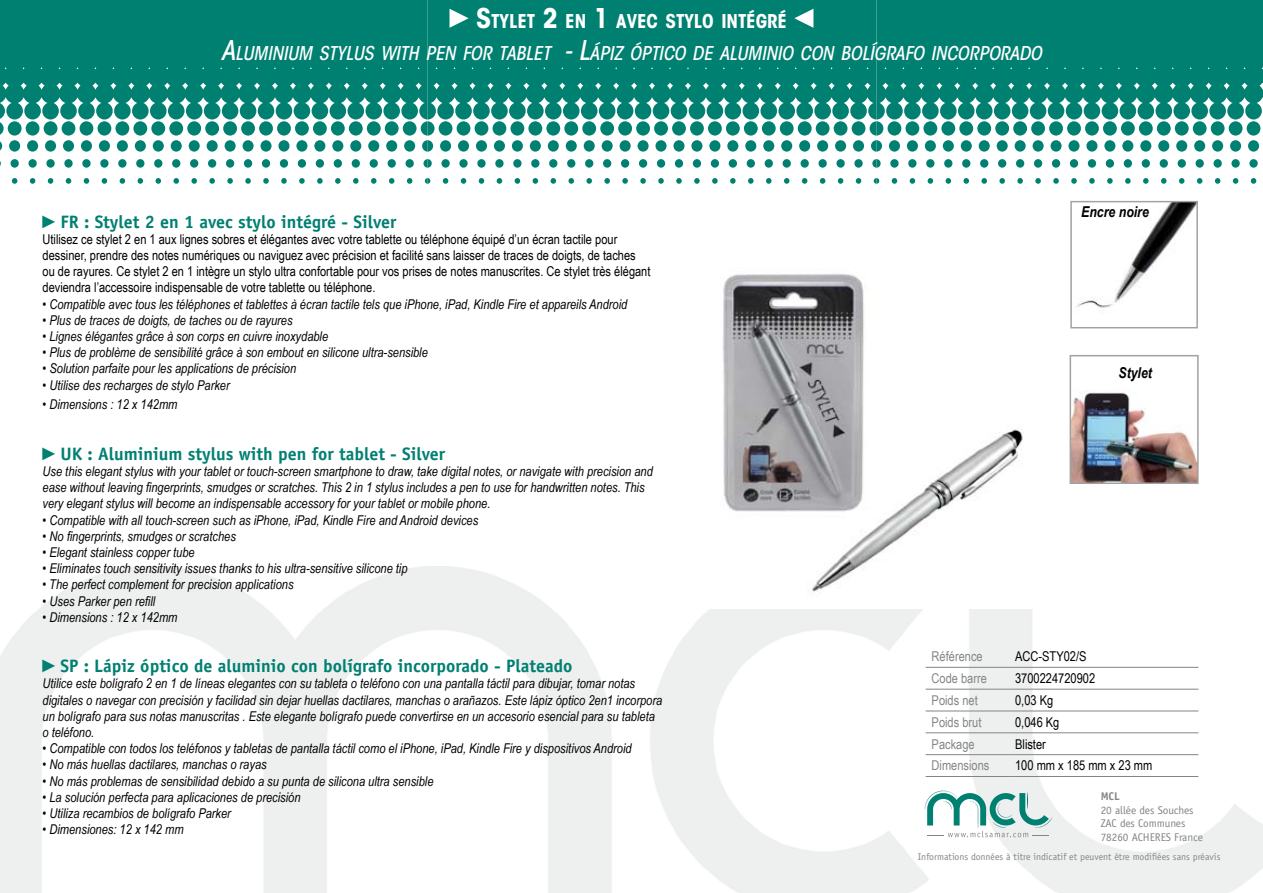
<style>
.page{position:relative;width:1263px;height:893px;background:#fff}
.page>*{position:absolute;margin:0;border:0;box-sizing:border-box;transform-origin:0 0}
.t1{font:italic 500 condensed 18.9px/32.4px "ITC Avant Garde Std";color:#fff;text-align:center}
.t2{font:700 18px "Officina Sans Std";color:#008071}
.t3{font:italic 700 15px "Arial Narrow";color:#000}
.t4{font:italic 13.5px/16.2px "Arial Narrow";color:#000}
.t5{font:13.5px/16.2px "Arial Narrow";color:#000}
.t6{font:13.5px "Arial Narrow";color:#848587}
.t7{font:11.25px/13.5px "Officina Sans Std";letter-spacing:-.005em;color:#848587}
.t8{font:700 11.25px "Officina Sans Std";color:#848587}
.t9{font:9.75px "Officina Sans Std";color:#848587}
.s1{font-weight:700;font-style:normal;font-size:27px}
.s2{font-weight:700;font-style:normal}
.s3{font-size:27px}
.s4{font-family:"Arial Narrow"}
</style>
<div class="page">
<svg style="left:925px;top:791px;width:127px;height:46px"></svg>
<svg style="left:0;top:0;width:428px;height:184px;fill:#008071"></svg>
<svg style="left:428px;top:0;width:448px;height:184px;fill:#008071"></svg>
<svg style="left:876px;top:0;width:387px;height:184px;fill:#008071"></svg>
<img style="left:722px;top:274px;width:301px;height:323px">
<svg style="left:449px;top:9px;width:20px;height:19px"></svg>
<svg style="left:794px;top:9px;width:19px;height:19px"></svg>
<hr style="left:926px;top:667px;width:83px;height:1px;background:#848587">
<hr style="left:1009px;top:667px;width:189px;height:1px;background:#848587">
<hr style="left:926px;top:689px;width:83px;height:1px;background:#848587">
<hr style="left:1009px;top:689px;width:189px;height:1px;background:#848587">
<hr style="left:926px;top:711px;width:83px;height:1px;background:#848587">
<hr style="left:1009px;top:711px;width:189px;height:1px;background:#848587">
<hr style="left:926px;top:732px;width:83px;height:1px;background:#848587">
<hr style="left:1009px;top:732px;width:189px;height:1px;background:#848587">
<hr style="left:926px;top:754px;width:83px;height:1px;background:#848587">
<hr style="left:1009px;top:754px;width:189px;height:1px;background:#848587">
<hr style="left:926px;top:776px;width:83px;height:1px;background:#848587">
<hr style="left:1009px;top:776px;width:189px;height:1px;background:#848587">
<img style="left:1077px;top:204px;width:118px;height:104px">
<div style="left:1070px;top:201px;width:128px;height:127px;border:2px solid #a1a2a4"></div>
<img style="left:1072px;top:390px;width:124px;height:91px">
<div style="left:1069px;top:355px;width:130px;height:129px;border:2px solid #a1a2a4"></div>
<h1 class="t1" style="left:221px;top:5px;width:822px"><span class="s1">S</span><span class="s2">TYLET</span> <span class="s1">2</span> <span class="s2">EN</span> <span class="s1">1</span> <span class="s2">AVEC STYLO INTÉGRÉ<br></span><span class="s3">A</span>LUMINIUM STYLUS WITH PEN FOR TABLET <span class="s3">- L</span>ÁPIZ ÓPTICO DE ALUMINIO CON BOLÍGRAFO INCORPORADO</h1>
<h2 class="t2" style="left:43px;top:210px;width:356px"><span class="s4">►</span>FR : Stylet 2 en 1 avec stylo intégré - Silver</h2>
<p class="t5" style="left:43px;top:230px;width:609px">Utilisez ce stylet 2 en 1 aux lignes sobres et élégantes avec votre tablette ou téléphone équipé d’un écran tactile pour dessiner, prendre des notes numériques ou naviguez avec précision et facilité sans laisser de traces de doigts, de taches ou de rayures. Ce stylet 2 en 1 intègre un stylo ultra confortable pour vos prises de notes manuscrites. Ce stylet très élégant deviendra l’accessoire indispensable de votre tablette ou téléphone.</p>
<p class="t4" style="left:43px;top:295px;width:586px">• Compatible avec tous les téléphones et tablettes à écran tactile tels que iPhone, iPad, Kindle Fire et appareils Android</p>
<p class="t4" style="left:43px;top:312px;width:252px">• Plus de traces de doigts, de taches ou de rayures</p>
<p class="t4" style="left:43px;top:328px;width:287px">• Lignes élégantes grâce à son corps en cuivre inoxydable</p>
<p class="t4" style="left:43px;top:344px;width:387px">• Plus de problème de sensibilité grâce à son embout en silicone ultra-sensible</p>
<p class="t4" style="left:43px;top:360px;width:255px">• Solution parfaite pour les applications de précision</p>
<p class="t4" style="left:43px;top:376px;width:189px">• Utilise des recharges de stylo Parker</p>
<p class="t4" style="left:43px;top:396px;width:136px">• Dimensions : 12 x 142mm</p>
<h2 class="t2" style="left:43px;top:442px;width:404px"><span class="s4">►</span>UK : Aluminium stylus with pen for tablet - Silver</h2>
<p class="t4" style="left:43px;top:463px;width:612px">Use this elegant stylus with your tablet or touch-screen smartphone to draw, take digital notes, or navigate with precision and ease without leaving fingerprints, smudges or scratches. This 2 in 1 stylus includes a pen to use for handwritten notes. This very elegant stylus will become an indispensable accessory for your tablet or mobile phone.</p>
<p class="t4" style="left:43px;top:511px;width:437px">• Compatible with all touch-screen such as iPhone, iPad, Kindle Fire and Android devices</p>
<p class="t4" style="left:43px;top:528px;width:195px">• No fingerprints, smudges or scratches</p>
<p class="t4" style="left:43px;top:544px;width:154px">• Elegant stainless copper tube</p>
<p class="t4" style="left:43px;top:560px;width:367px">• Eliminates touch sensitivity issues thanks to his ultra-sensitive silicone tip</p>
<p class="t4" style="left:43px;top:576px;width:252px">• The perfect complement for precision applications</p>
<p class="t4" style="left:43px;top:592px;width:114px">• Uses Parker pen refill</p>
<p class="t4" style="left:43px;top:609px;width:136px">• Dimensions : 12 x 142mm</p>
<h2 class="t2" style="left:43px;top:655px;width:531px"><span class="s4">►</span>SP : Lápiz óptico de aluminio con bolígrafo incorporado - Plateado</h2>
<p class="t4" style="left:43px;top:675px;width:621px">Utilice este bolígrafo 2 en 1 de líneas elegantes con su tableta o teléfono con una pantalla táctil para dibujar, tomar notas digitales o navegar con precisión y facilidad sin dejar huellas dactilares, manchas o arañazos. Este lápiz óptico 2en1 incorpora un bolígrafo para sus notas manuscritas . Este elegante bolígrafo puede convertirse en un accesorio esencial para su tableta o teléfono.</p>
<p class="t4" style="left:43px;top:740px;width:591px">• Compatible con todos los teléfonos y tabletas de pantalla táctil como el iPhone, iPad, Kindle Fire y dispositivos Android</p>
<p class="t4" style="left:43px;top:756px;width:226px">• No más huellas dactilares, manchas o rayas</p>
<p class="t4" style="left:43px;top:772px;width:392px">• No más problemas de sensibilidad debido a su punta de silicona ultra sensible</p>
<p class="t4" style="left:43px;top:789px;width:260px">• La solución perfecta para aplicaciones de precisión</p>
<p class="t4" style="left:43px;top:805px;width:190px">• Utiliza recambios de bolígrafo Parker</p>
<p class="t4" style="left:43px;top:821px;width:143px">• Dimensiones: 12 x 142 mm</p>
<p class="t3" style="left:1081px;top:200px;width:69px">Encre noire</p>
<p class="t3" style="left:1118px;top:362px;width:35px">Stylet</p>
<p class="t6" style="left:932px;top:647px;width:53px">Référence</p>
<p class="t5" style="left:1015px;top:648px;width:73px">ACC-STY02/S</p>
<p class="t6" style="left:932px;top:668px;width:57px">Code barre</p>
<p class="t5" style="left:1015px;top:670px;width:82px">3700224720902</p>
<p class="t6" style="left:932px;top:690px;width:48px">Poids net</p>
<p class="t5" style="left:1015px;top:692px;width:40px">0,03 Kg</p>
<p class="t6" style="left:932px;top:712px;width:51px">Poids brut</p>
<p class="t5" style="left:1015px;top:713px;width:46px">0,046 Kg</p>
<p class="t6" style="left:932px;top:734px;width:45px">Package</p>
<p class="t5" style="left:1015px;top:735px;width:32px">Blister</p>
<p class="t6" style="left:932px;top:756px;width:59px">Dimensions</p>
<p class="t5" style="left:1015px;top:757px;width:139px">100 mm x 185 mm x 23 mm</p>
<p class="t8" style="left:1101px;top:789px;width:21px">MCL</p>
<p class="t7" style="left:1101px;top:803px;width:104px">20 allée des Souches<br>ZAC des Communes<br>78260 ACHERES France</p>
<p class="t9" style="left:918px;top:850px;width:304px">Informations données à titre indicatif et peuvent être modifiées sans préavis</p>
</div>
